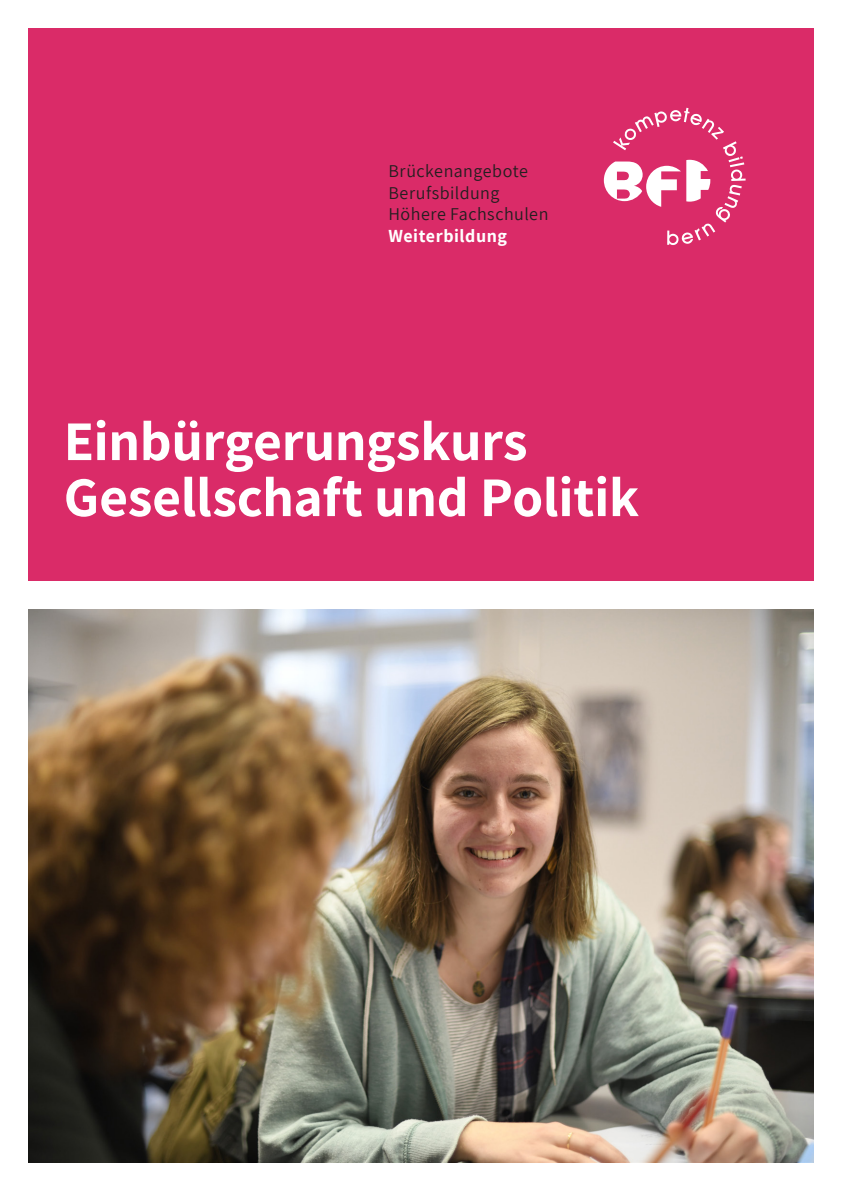
<style>
.page{position:relative;width:842px;height:1191px;background:#fff}
.page>*{position:absolute;margin:0;border:0;box-sizing:border-box;transform-origin:0 0}
.t1{font:700 56px/56px "Assistant";letter-spacing:-.005em;color:#fff}
.t2{font:18px/21.6px "Assistant";letter-spacing:.025em;color:#231f20}
.t3{font:700 18px "Assistant";letter-spacing:.03em;color:#fff}
</style>
<div class="page">
<div style="left:28px;top:28px;width:786px;height:553px;background:#da2b68"></div>
<svg style="left:604px;top:108px;width:142px;height:137px"></svg>
<img style="left:28px;top:609px;width:786px;height:553px">
<p class="t2" style="left:388px;top:159px;width:162px">Brückenangebote<br>Berufsbildung<br>Höhere Fachschulen</p>
<p class="t3" style="left:388px;top:224px;width:120px">Weiterbildung</p>
<h1 class="t1" style="left:64px;top:411px;width:577px">Einbürgerungskurs<br>Gesellschaft und Politik</h1>
</div>
